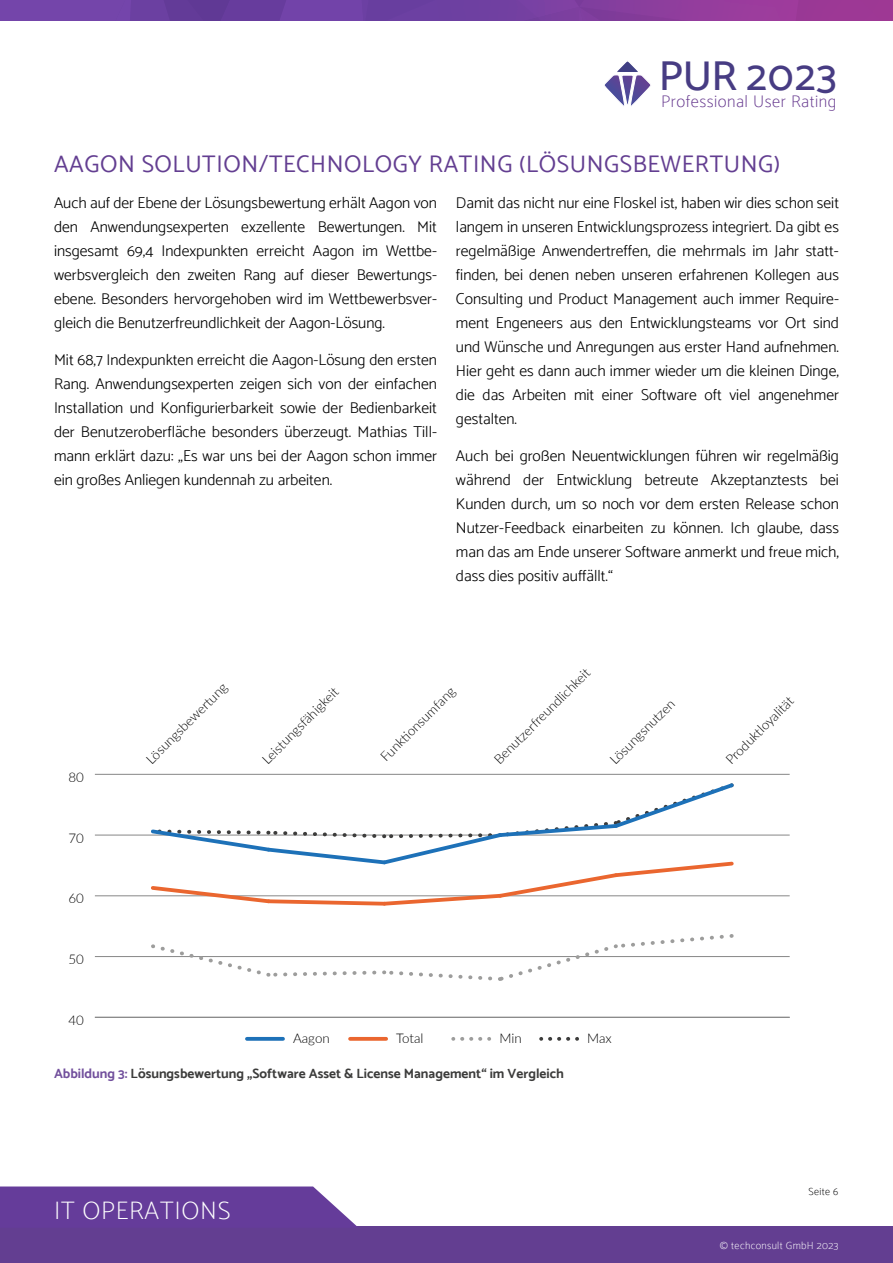
<style>
.page{position:relative;width:893px;height:1263px;background:#fff}
.page>*{position:absolute;margin:0;border:0;box-sizing:border-box;transform-origin:0 0}
.t1{font:500 42.45px "Catamaran";letter-spacing:.035em;color:#473c83}
.t2{font:100 25.5px "Catamaran";letter-spacing:.03em;color:#fff}
.t3{font:24px "Catamaran";letter-spacing:.025em;color:#633e91}
.t4{font:100 21px "Catamaran";letter-spacing:.03em;color:#fff}
.t5{font:100 16.95px "Catamaran";letter-spacing:.03em;color:#673a8f}
.t6{font:300 15.75px/24px "Catamaran";color:#000;text-align:justify}
.t7{font:700 13.5px "Catamaran";color:#3c3c3b}
.t8{font:300 13.35px "Lato";color:#000}
.t9{font:100 10.5px "Catamaran";letter-spacing:.03em;color:#fff}
.t10{font:100 10.5px "Catamaran";letter-spacing:.03em;color:#020203}
.s1{color:#714f9c}
</style>
<div class="page">
<svg style="left:0;top:0;width:893px;height:20px;background:#7b3e9f"></svg>
<svg style="left:604px;top:61px;width:47px;height:45px"></svg>
<div style="left:0;top:1226px;width:893px;height:37px;background:#633e91"></div>
<svg style="left:0;top:1186px;width:357px;height:40px;background:#6f49a1"></svg>
<hr style="left:95px;top:1017px;width:695px;height:1px;background:#878787">
<hr style="left:95px;top:956px;width:695px;height:1px;background:#878787">
<hr style="left:95px;top:895px;width:695px;height:1px;background:#878787">
<hr style="left:95px;top:835px;width:695px;height:1px;background:#878787">
<hr style="left:95px;top:774px;width:695px;height:1px;background:#878787">
<svg style="left:151px;top:934px;width:583px;height:47px"></svg>
<svg style="left:148px;top:783px;width:589px;height:123px"></svg>
<svg style="left:247px;top:1037px;width:36px;height:4px"></svg>
<svg style="left:350px;top:1037px;width:36px;height:4px"></svg>
<svg style="left:462px;top:1037px;width:28px;height:4px"></svg>
<svg style="left:550px;top:1037px;width:28px;height:4px"></svg>
<h1 class="t1" style="left:659px;top:50px;width:180px">PUR 2023</h1>
<p class="t5" style="left:661px;top:91px;width:177px">Professional User Rating</p>
<h3 class="t3" style="left:54px;top:149px;width:728px">AAGON SOLUTION/TECHNOLOGY RATING (LÖSUNGSBEWERTUNG)</h3>
<p class="t6" style="left:54px;top:191px;width:384px">Auch auf der Ebene der Lösungsbewertung erhält Aagon von den Anwendungsexperten exzellente Bewertungen. Mit insgesamt 69,4 Indexpunkten erreicht Aagon im Wettbe&shy;werbsvergleich den zweiten Rang auf dieser Bewertungs&shy;ebene. Besonders hervorgehoben wird im Wettbewerbsver&shy;gleich die Benutzerfreundlichkeit der Aagon-Lösung.</p>
<p class="t6" style="left:54px;top:348px;width:384px">Mit 68,7 Indexpunkten erreicht die Aagon-Lösung den ersten Rang. Anwendungsexperten zeigen sich von der einfachen Installation und Konfigurierbarkeit sowie der Bedienbarkeit der Benutzeroberfläche besonders überzeugt. Mathias Till&shy;mann erklärt dazu: „Es war uns bei der Aagon schon immer ein großes Anliegen kundennah zu arbeiten.</p>
<p class="t6" style="left:456px;top:191px;width:385px">Damit das nicht nur eine Floskel ist, haben wir dies schon seit langem in unseren Entwicklungsprozess integriert. Da gibt es regelmäßige Anwendertreffen, die mehrmals im Jahr statt&shy;finden, bei denen neben unseren erfahrenen Kollegen aus Consulting und Product Management auch immer Require&shy;ment Engeneers aus den Entwicklungsteams vor Ort sind und Wünsche und Anregungen aus erster Hand aufnehmen.<br>Hier geht es dann auch immer wieder um die kleinen Dinge, die das Arbeiten mit einer Software oft viel angenehmer gestalten.</p>
<p class="t6" style="left:456px;top:444px;width:385px">Auch bei großen Neuentwicklungen führen wir regelmäßig während der Entwicklung betreute Akzeptanztests bei Kunden durch, um so noch vor dem ersten Release schon Nutzer-Feedback einarbeiten zu können. Ich glaube, dass man das am Ende unserer Software anmerkt und freue mich, dass dies positiv auffällt.“</p>
<p class="t8" style="left:69px;top:768px;width:17px">80</p>
<p class="t8" style="left:69px;top:828px;width:17px">70</p>
<p class="t8" style="left:69px;top:889px;width:17px">60</p>
<p class="t8" style="left:69px;top:950px;width:17px">50</p>
<p class="t8" style="left:69px;top:1011px;width:17px">40</p>
<p class="t8" style="left:142px;top:755px;width:110px;rotate:-45deg">Lösungsbewertung</p>
<p class="t8" style="left:258px;top:755px;width:103px;rotate:-45deg">Leistungsfähigkeit</p>
<p class="t8" style="left:376px;top:752px;width:101px;rotate:-45deg">Funkti onsumfang</p>
<p class="t8" style="left:490px;top:755px;width:131px;rotate:-45deg">Benutzerfreundlichkeit</p>
<p class="t8" style="left:606px;top:755px;width:87px;rotate:-45deg">Lösungsnutzen</p>
<p class="t8" style="left:722px;top:755px;width:91px;rotate:-45deg">Produktloyalität</p>
<p class="t8" style="left:293px;top:1029px;width:38px">Aagon</p>
<p class="t8" style="left:396px;top:1029px;width:29px">Total</p>
<p class="t8" style="left:499px;top:1029px;width:24px">Min</p>
<p class="t8" style="left:587px;top:1029px;width:26px">Max</p>
<p class="t7" style="left:54px;top:1066px;width:511px"><span class="s1">Abbildung 3:</span> Lösungsbewertung „Software Asset &amp; License Management“ im Vergleich</p>
<h2 class="t2" style="left:54px;top:1195px;width:178px">IT OPERATIONS</h2>
<h3 class="t4" style="left:89px;top:1206px;width:193px">DIGITAL SOLUTIONS</h3>
<p class="t10" style="left:808px;top:1185px;width:31px">Seite 6</p>
<p class="t9" style="left:720px;top:1239px;width:120px">© techconsult GmbH 2023</p>
</div>
